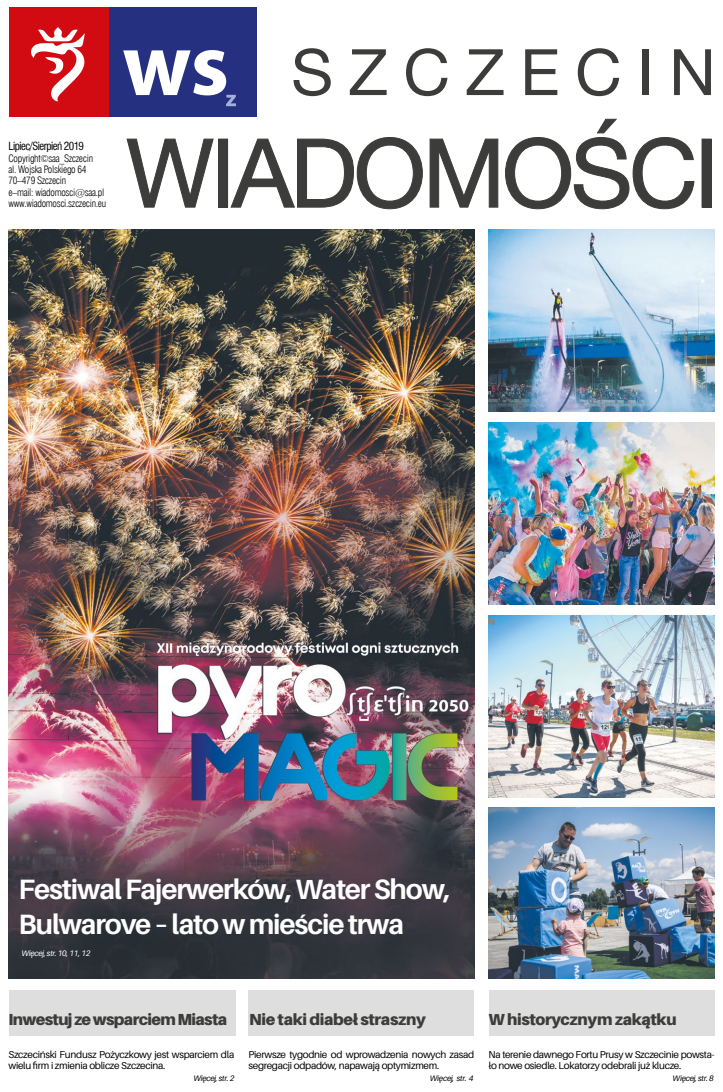
<style>
.page{position:relative;width:723px;height:1092px;background:#fff}
.page>*{position:absolute;margin:0;border:0;box-sizing:border-box;transform-origin:0 0}
.t1{font:700 28px/35px "Aileron";letter-spacing:-.04em;color:#fff}
.t2{font:900 16px "Aileron";letter-spacing:-.02em;color:#3c3c3b}
.t3{font:900 16px "Aileron";letter-spacing:-.04em;color:#3c3c3b}
.t4{font:11px "Swis 721 Cn EU";letter-spacing:-.05em;color:#000}
.t5{font:10px/11.3px "Aileron";letter-spacing:-.03em;color:#000}
.t6{font:10px/11.3px "Swis 721 Lt Cn EU";letter-spacing:-.03em;color:#000}
.t7{font:italic 8px "Aileron";letter-spacing:-.03em;color:#000}
.t8{font:italic 8px "Aileron";letter-spacing:-.03em;color:#fff}
</style>
<div class="page">
<img style="left:9px;top:230px;width:465px;height:748px">
<img style="left:489px;top:230px;width:225px;height:181px">
<img style="left:489px;top:422px;width:225px;height:182px">
<img style="left:489px;top:615px;width:225px;height:182px">
<img style="left:489px;top:807px;width:225px;height:171px">
<div style="left:9px;top:8px;width:100px;height:109px;background:#d20a11"></div>
<svg style="left:31px;top:27px;width:54px;height:75px"></svg>
<div style="left:109px;top:8px;width:148px;height:109px;background:#253081"></div>
<svg style="left:123px;top:50px;width:113px;height:56px"></svg>
<svg style="left:126px;top:138px;width:88px;height:70px"></svg>
<div style="left:218px;top:139px;width:10px;height:68px;background:#3c3c3b"></div>
<svg style="left:230px;top:137px;width:193px;height:73px"></svg>
<svg style="left:429px;top:118px;width:266px;height:92px"></svg>
<div style="left:702px;top:139px;width:9px;height:68px;background:#3c3c3b"></div>
<div style="left:701px;top:139px;width:10px;height:69px;border:1px solid #3c3c3b"></div>
<svg style="left:293px;top:48px;width:38px;height:48px"></svg>
<svg style="left:350px;top:49px;width:37px;height:46px"></svg>
<svg style="left:406px;top:48px;width:41px;height:48px"></svg>
<svg style="left:467px;top:49px;width:36px;height:46px"></svg>
<svg style="left:525px;top:49px;width:32px;height:46px"></svg>
<svg style="left:578px;top:48px;width:41px;height:48px"></svg>
<div style="left:642px;top:49px;width:6px;height:46px;background:#3c3c3b"></div>
<svg style="left:674px;top:49px;width:37px;height:46px"></svg>
<div style="left:249px;top:989px;width:225px;height:46px;background:#dedede"></div>
<div style="left:489px;top:989px;width:225px;height:46px;background:#dedede"></div>
<div style="left:9px;top:989px;width:227px;height:46px;background:#dedede"></div>
<p class="t4" style="left:9px;top:139px;width:77px">Lipiec/Sierpień 2019</p>
<p class="t6" style="left:9px;top:152px;width:99px">Copyright©saa_Szczecin<br>al. Wojska Polskiego 64<br>70–479 Szczecin<br>e–mail: wiadomosci@saa.pl www.wiadomosci.szczecin.eu</p>
<h1 class="t1" style="left:19px;top:871px;width:434px">Festiwal Fajerwerków, Water Show,<br>Bulwarove – lato w mieście trwa</h1>
<p class="t8" style="left:21px;top:948px;width:70px">Więcej, str. 10, 11, 12</p>
<h2 class="t3" style="left:9px;top:1010px;width:220px">Inwestuj ze wsparciem Miasta</h2>
<h2 class="t2" style="left:249px;top:1010px;width:178px">Nie taki diabeł straszny</h2>
<h2 class="t2" style="left:489px;top:1010px;width:189px">W historycznym zakątku</h2>
<p class="t5" style="left:489px;top:1048px;width:227px">Na terenie dawnego Fortu Prusy w Szczecinie powsta&shy;ło nowe osiedle. Lokatorzy odebrali już klucze.</p>
<p class="t7" style="left:673px;top:1073px;width:42px">Więcej, str. 8</p>
<p class="t5" style="left:249px;top:1048px;width:227px">Pierwsze tygodnie od wprowadzenia nowych zasad segregacji odpadów, napawają optymizmem.</p>
<p class="t7" style="left:430px;top:1073px;width:45px">Więcej, str. 4</p>
<p class="t5" style="left:9px;top:1048px;width:227px">Szczeciński Fundusz Pożyczkowy jest wsparciem dla wielu firm i zmienia oblicze Szczecina.</p>
<p class="t7" style="left:193px;top:1073px;width:42px">Więcej, str. 2</p>
</div>
